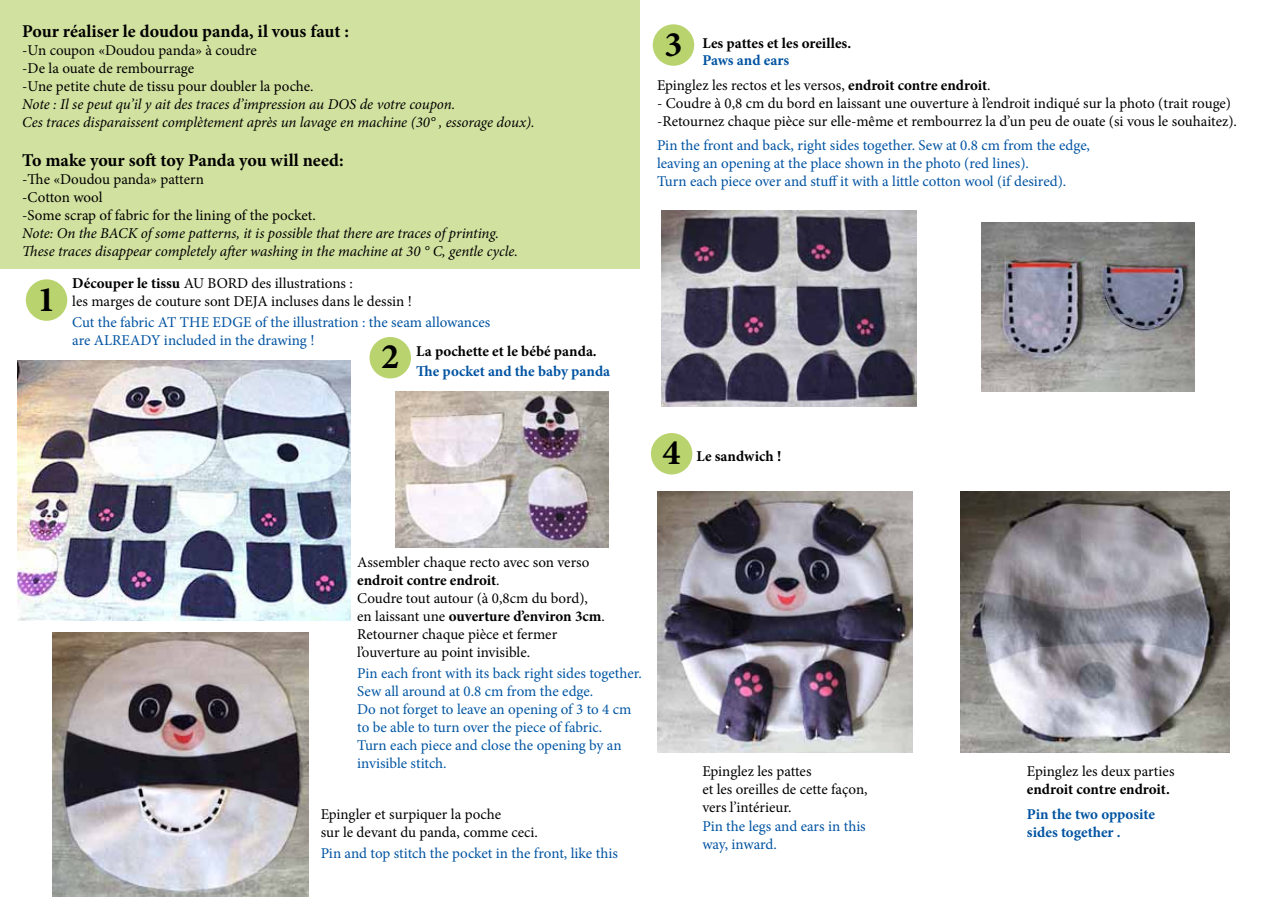
<style>
.page{position:relative;width:1280px;height:910px;background:#fff}
.page>*{position:absolute;margin:0;border:0;box-sizing:border-box;transform-origin:0 0}
.t1{font:700 36px "Minion Pro";color:#000}
.t2{font:700 18px "Minion Pro";color:#000}
.t3{font:15px/18px "Minion Pro";color:#000}
.t4{font:15px/18px "Minion Pro";color:#0053a2}
.t5{font:italic 15px/18px "Minion Pro";letter-spacing:-.01em;color:#000}
.t6{font:15px/18px "Minion Pro";color:#0055a3}
.t7{font:700 15px "Minion Pro";color:#000}
.t8{font:700 15px/18px "Minion Pro";color:#0053a2}
.s1{font-weight:700}
</style>
<div class="page">
<div style="left:0;top:0;width:640px;height:269px;background:#d1e19f"></div>
<div style="left:26px;top:279px;width:41px;height:42px;background:#b9d36e;border-radius:50%"></div>
<div style="left:653px;top:24px;width:41px;height:42px;background:#b9d36e;border-radius:50%"></div>
<div style="left:651px;top:433px;width:41px;height:41px;background:#b9d36e;border-radius:50%"></div>
<div style="left:369px;top:337px;width:42px;height:41px;background:#b9d36e;border-radius:50%"></div>
<img style="left:17px;top:361px;width:334px;height:260px">
<img style="left:395px;top:392px;width:213px;height:155px">
<img style="left:53px;top:633px;width:255px;height:264px">
<img style="left:661px;top:211px;width:255px;height:195px">
<img style="left:981px;top:223px;width:213px;height:169px">
<img style="left:657px;top:491px;width:255px;height:261px">
<img style="left:960px;top:491px;width:269px;height:261px">
<p class="t2" style="left:22px;top:18px;width:328px">Pour réaliser le doudou panda, il vous faut :</p>
<p class="t3" style="left:22px;top:41px;width:293px">-Un coupon «Doudou panda» à coudre<br>-De la ouate de rembourrage<br>-Une petite chute de tissu pour doubler la poche.</p>
<p class="t5" style="left:22px;top:95px;width:514px">Note : Il se peut qu’il y ait des traces d’impression au DOS de votre coupon.<br>Ces traces disparaissent complètement après un lavage en machine (30° , essorage doux).</p>
<p class="t2" style="left:22px;top:148px;width:323px">To make your soft toy Panda you will need:</p>
<p class="t3" style="left:22px;top:171px;width:295px">-The «Doudou panda» pattern<br>-Cotton wool<br>-Some scrap of fabric for the lining of the pocket.</p>
<p class="t5" style="left:22px;top:224px;width:497px">Note: On the BACK of some patterns, it is possible that there are traces of printing.<br>These traces disappear completely after washing in the machine at 30 ° C, gentle cycle.</p>
<h1 class="t1" style="left:37px;top:274px;width:19px">1</h1>
<p class="t3" style="left:72px;top:274px;width:341px"><span class="s1">Découper le tissu</span> AU BORD des illustrations :<br>les marges de couture sont DEJA incluses dans le dessin !</p>
<p class="t4" style="left:72px;top:313px;width:420px">Cut the fabric AT THE EDGE of the illustration : the seam allowances are ALREADY included in the drawing !</p>
<p class="t7" style="left:416px;top:341px;width:182px">La pochette et le bébé panda.</p>
<p class="t8" style="left:416px;top:362px;width:195px">The pocket and the baby panda</p>
<h1 class="t1" style="left:381px;top:331px;width:19px">2</h1>
<h1 class="t1" style="left:664px;top:19px;width:19px">3</h1>
<p class="t7" style="left:702px;top:33px;width:150px">Les pattes et les oreilles.</p>
<p class="t8" style="left:702px;top:51px;width:88px">Paws and ears</p>
<p class="t3" style="left:657px;top:77px;width:335px">Epinglez les rectos et les versos, <span class="s1">endroit contre endroit</span>.</p>
<p class="t3" style="left:657px;top:95px;width:581px">- Coudre à 0,8 cm du bord en laissant une ouverture à l’endroit indiqué sur la photo (trait rouge) -Retournez chaque pièce sur elle-même et rembourrez la d’un peu de ouate (si vous le souhaitez).</p>
<p class="t4" style="left:657px;top:136px;width:434px">Pin the front and back, right sides together. Sew at 0.8 cm from the edge, leaving an opening at the place shown in the photo (red lines).<br>Turn each piece over and stuff it with a little cotton wool (if desired).</p>
<h1 class="t1" style="left:663px;top:427px;width:19px">4</h1>
<p class="t7" style="left:696px;top:446px;width:86px">Le sandwich !</p>
<p class="t3" style="left:357px;top:554px;width:249px">Assembler chaque recto avec son verso <span class="s1">endroit contre endroit</span>.<br>Coudre tout autour (à 0,8cm du bord), en laissant une <span class="s1">ouverture d’environ 3cm</span>.<br>Retourner chaque pièce et fermer l’ouverture au point invisible.</p>
<p class="t6" style="left:357px;top:665px;width:286px">Pin each front with its back right sides together.<br>Sew all around at 0.8 cm from the edge.<br>Do not forget to leave an opening of 3 to 4 cm to be able to turn over the piece of fabric.<br>Turn each piece and close the opening by an invisible stitch.</p>
<p class="t3" style="left:321px;top:805px;width:219px">Epingler et surpiquer la poche<br>sur le devant du panda, comme ceci.</p>
<p class="t4" style="left:321px;top:844px;width:299px">Pin and top stitch the pocket in the front, like this</p>
<p class="t3" style="left:702px;top:762px;width:167px">Epinglez les pattes<br>et les oreilles de cette façon, vers l’intérieur.</p>
<p class="t4" style="left:702px;top:817px;width:165px">Pin the legs and ears in this way, inward.</p>
<p class="t3" style="left:1027px;top:762px;width:149px">Epinglez les deux parties</p>
<p class="t7" style="left:1027px;top:778px;width:144px">endroit contre endroit.</p>
<p class="t8" style="left:1027px;top:805px;width:130px">Pin the two opposite sides together .</p>
</div>
